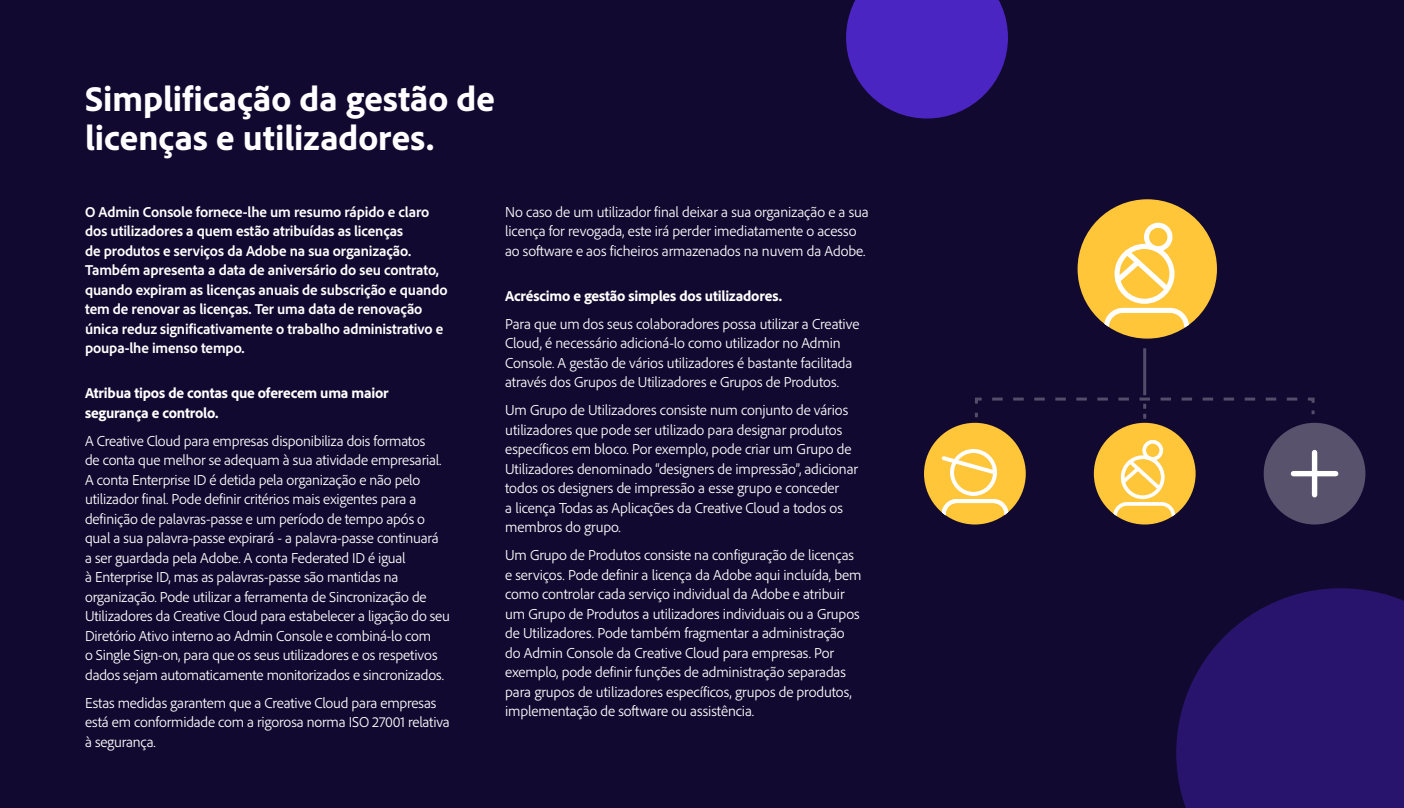
<style>
.page{position:relative;width:1404px;height:808px;background:#fff}
.page>*{position:absolute;margin:0;border:0;box-sizing:border-box;transform-origin:0 0}
.t1{font:800 36px/39px "Adobe Clean";color:#fff}
.t2{font:300 15px/19.5px "Adobe Clean";letter-spacing:-.01em;color:#fff}
.t3{font:700 15px/19.5px "Adobe Clean";letter-spacing:-.01em;color:#fff}
.t4{font:800 15px/19.5px "Adobe Clean";letter-spacing:-.015em;color:#fff}
</style>
<div class="page">
<div style="left:0;top:0;width:1403px;height:808px;background:#120930"></div>
<svg style="left:1176px;top:588px;width:227px;height:220px;background:#261265"></svg>
<svg style="left:846px;top:0;width:161px;height:118px;background:#4120aa"></svg>
<hr style="left:1143px;top:348px;width:3px;height:47px;background:#fff">
<svg style="left:975px;top:397px;width:340px;height:22px"></svg>
<div style="left:1077px;top:199px;width:139px;height:140px;background:#ffc639;border-radius:50%"></div>
<div style="left:1114px;top:244px;width:60px;height:60px;border:5px solid #fff;border-radius:50%"></div>
<div style="left:1143px;top:223px;width:29px;height:28px;border:5px solid #fff;border-radius:50%"></div>
<svg style="left:1114px;top:245px;width:58px;height:50px"></svg>
<svg style="left:1100px;top:307px;width:91px;height:24px"></svg>
<div style="left:1093px;top:423px;width:102px;height:101px;background:#ffc639;border-radius:50%"></div>
<div style="left:1120px;top:455px;width:44px;height:44px;border:4px solid #fff;border-radius:50%"></div>
<div style="left:1142px;top:440px;width:20px;height:21px;border:4px solid #fff;border-radius:50%"></div>
<svg style="left:1120px;top:456px;width:43px;height:36px"></svg>
<svg style="left:1110px;top:502px;width:67px;height:17px"></svg>
<div style="left:923px;top:423px;width:102px;height:101px;background:#ffc639;border-radius:50%"></div>
<div style="left:949px;top:449px;width:47px;height:47px;border:4px solid #fff;border-radius:50%"></div>
<svg style="left:941px;top:453px;width:56px;height:24px"></svg>
<svg style="left:940px;top:499px;width:70px;height:21px"></svg>
<div style="left:1263px;top:423px;width:102px;height:101px;background:#58526d;border-radius:50%"></div>
<div style="left:1311px;top:452px;width:5px;height:43px;background:#fff"></div>
<div style="left:1293px;top:471px;width:42px;height:5px;background:#fff"></div>
<h1 class="t1" style="left:85px;top:78px;width:411px">Simplificação da gestão de licenças e utilizadores.</h1>
<p class="t3" style="left:85px;top:201px;width:364px">O Admin Console fornece-lhe um resumo rápido e claro dos utilizadores a quem estão atribuídas as licenças<br>de produtos e serviços da Adobe na sua organização.<br>Também apresenta a data de aniversário do seu contrato, quando expiram as licenças anuais de subscrição e quando tem de renovar as licenças. Ter uma data de renovação única reduz significativamente o trabalho administrativo e poupa-lhe imenso tempo.</p>
<p class="t4" style="left:85px;top:383px;width:305px">Atribua tipos de contas que oferecem uma maior segurança e controlo.</p>
<p class="t2" style="left:85px;top:431px;width:366px">A Creative Cloud para empresas disponibiliza dois formatos<br>de conta que melhor se adequam à sua atividade empresarial.<br>A conta Enterprise ID é detida pela organização e não pelo utilizador final. Pode definir critérios mais exigentes para a definição de palavras-passe e um período de tempo após o qual a sua palavra-passe expirará - a palavra-passe continuará<br>a ser guardada pela Adobe. A conta Federated ID é igual<br>à Enterprise ID, mas as palavras-passe são mantidas na organização. Pode utilizar a ferramenta de Sincronização de Utilizadores da Creative Cloud para estabelecer a ligação do seu Diretório Ativo interno ao Admin Console e combiná-lo com<br>o Single Sign-on, para que os seus utilizadores e os respetivos dados sejam automaticamente monitorizados e sincronizados.</p>
<p class="t2" style="left:85px;top:693px;width:366px">Estas medidas garantem que a Creative Cloud para empresas está em conformidade com a rigorosa norma ISO 27001 relativa à segurança.</p>
<p class="t2" style="left:505px;top:201px;width:365px">No caso de um utilizador final deixar a sua organização e a sua licença for revogada, este irá perder imediatamente o acesso ao software e aos ficheiros armazenados na nuvem da Adobe.</p>
<p class="t4" style="left:505px;top:285px;width:278px">Acréscimo e gestão simples dos utilizadores.</p>
<p class="t2" style="left:505px;top:314px;width:356px">Para que um dos seus colaboradores possa utilizar a Creative Cloud, é necessário adicioná-lo como utilizador no Admin Console. A gestão de vários utilizadores é bastante facilitada através dos Grupos de Utilizadores e Grupos de Produtos.</p>
<p class="t2" style="left:505px;top:400px;width:354px">Um Grupo de Utilizadores consiste num conjunto de vários utilizadores que pode ser utilizado para designar produtos específicos em bloco. Por exemplo, pode criar um Grupo de Utilizadores denominado “designers de impressão”, adicionar todos os designers de impressão a esse grupo e conceder<br>a licença Todas as Aplicações da Creative Cloud a todos os membros do grupo.</p>
<p class="t2" style="left:505px;top:545px;width:358px">Um Grupo de Produtos consiste na configuração de licenças e serviços. Pode definir a licença da Adobe aqui incluída, bem como controlar cada serviço individual da Adobe e atribuir um Grupo de Produtos a utilizadores individuais ou a Grupos de Utilizadores. Pode também fragmentar a administração do Admin Console da Creative Cloud para empresas. Por exemplo, pode definir funções de administração separadas para grupos de utilizadores específicos, grupos de produtos, implementação de software ou assistência.</p>
</div>
